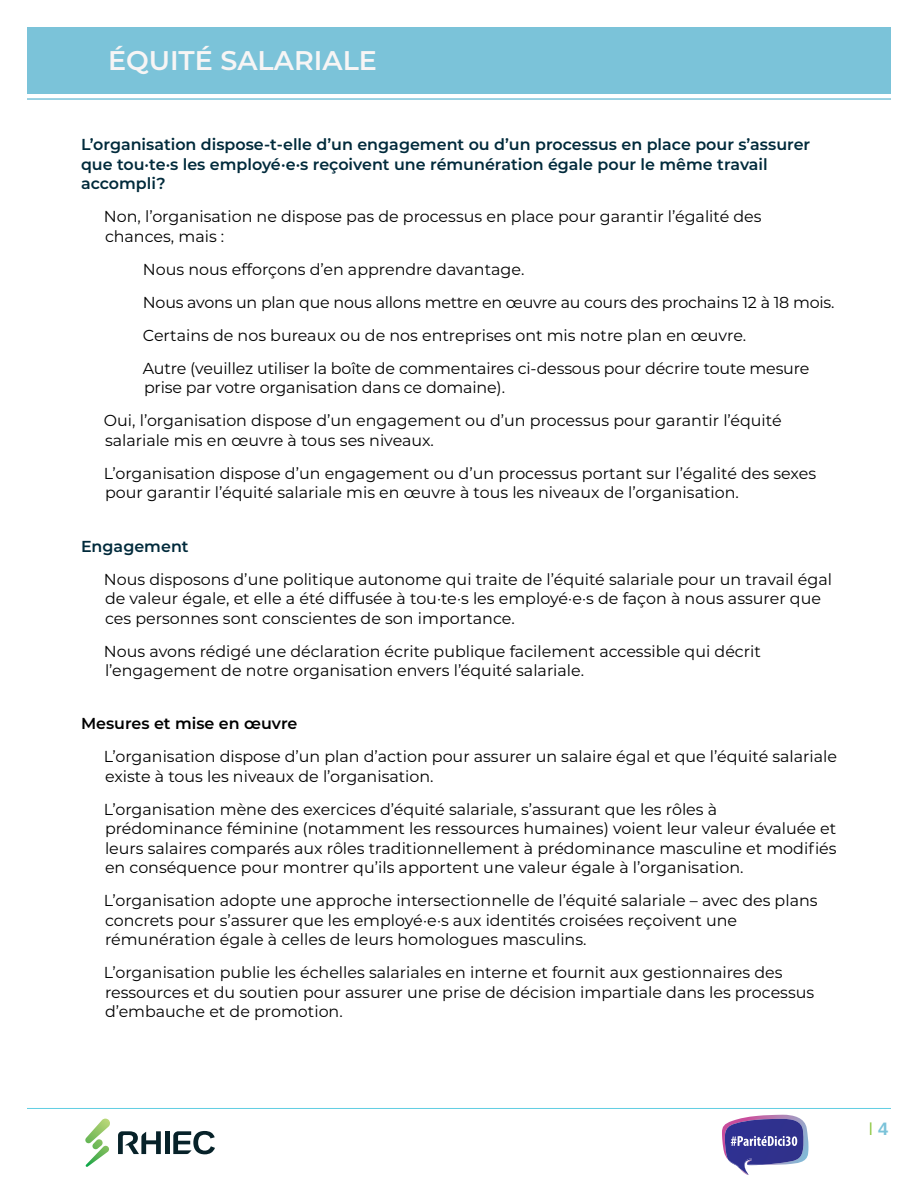
<style>
.page{position:relative;width:918px;height:1188px;background:#fff}
.page>*{position:absolute;margin:0;border:0;box-sizing:border-box;transform-origin:0 0}
.H3{font:600 27px "Montserrat";color:#f7f5f5}
.t1{font:18px "Montserrat";color:#8dc63f}
.Question_Text{font:15.9px/19.5px "Montserrat";color:#000}
.Body_Text_Insert{font:15.9px/19.5px "Montserrat";letter-spacing:-.01em;color:#000}
.Question_Text_Last_L{font:15.9px/19.5px "Montserrat";color:#000}
.H4{font:600 15.9px/19.5px "Montserrat";color:#002a3b}
.Body_Text{font:600 15.9px "Montserrat";color:#000}
.s1{font-family:"Ramabhadra";color:#7bc3d9}
</style>
<div class="page">
<hr style="left:27px;top:1108px;width:864px;height:1px;background:#60cee3">
<hr style="left:27px;top:98px;width:864px;height:2px;background:#7bc3d9">
<div style="left:27px;top:27px;width:864px;height:67px;background:#7bc3d9"></div>
<svg style="left:722px;top:1115px;width:86px;height:60px"></svg>
<svg style="left:85px;top:1119px;width:25px;height:48px"></svg>
<svg style="left:118px;top:1131px;width:43px;height:23px"></svg>
<svg style="left:173px;top:1131px;width:42px;height:23px"></svg>
<div style="left:165px;top:1131px;width:5px;height:23px;background:#072229"></div>
<h3 class="H3" style="left:108px;top:41px;width:271px">ÉQUITÉ SALARIALE</h3>
<h4 class="H4" style="left:81px;top:134px;width:731px">L’organisation dispose-t-elle d’un engagement ou d’un processus en place pour s’assurer que tou·te·s les employé·e·s reçoivent une rémunération égale pour le même travail accompli?</h4>
<p class="Question_Text" style="left:104px;top:206px;width:659px">Non, l’organisation ne dispose pas de processus en place pour garantir l’égalité des chances, mais :</p>
<p class="Body_Text_Insert" style="left:143px;top:259px;width:383px">Nous nous efforçons d’en apprendre davantage.</p>
<p class="Body_Text_Insert" style="left:143px;top:292px;width:693px">Nous avons un plan que nous allons mettre en œuvre au cours des prochains 12 à 18 mois.</p>
<p class="Body_Text_Insert" style="left:143px;top:325px;width:605px">Certains de nos bureaux ou de nos entreprises ont mis notre plan en œuvre.</p>
<p class="Body_Text_Insert" style="left:143px;top:358px;width:668px">Autre (veuillez utiliser la boîte de commentaires ci-dessous pour décrire toute mesure prise par votre organisation dans ce domaine).</p>
<p class="Question_Text" style="left:104px;top:410px;width:679px">Oui, l’organisation dispose d’un engagement ou d’un processus pour garantir l’équité salariale mis en œuvre à tous ses niveaux.</p>
<p class="Question_Text_Last_L" style="left:104px;top:463px;width:714px">L’organisation dispose d’un engagement ou d’un processus portant sur l’égalité des sexes pour garantir l’équité salariale mis en œuvre à tous les niveaux de l’organisation.</p>
<h4 class="H4" style="left:81px;top:536px;width:109px">Engagement</h4>
<p class="Question_Text" style="left:104px;top:569px;width:730px">Nous disposons d’une politique autonome qui traite de l’équité salariale pour un travail égal de valeur égale, et elle a été diffusée à tou·te·s les employé·e·s de façon à nous assurer que ces personnes sont conscientes de son importance.</p>
<p class="Question_Text_Last_L" style="left:104px;top:641px;width:658px">Nous avons rédigé une déclaration écrite publique facilement accessible qui décrit l’engagement de notre organisation envers l’équité salariale.</p>
<p class="Body_Text" style="left:81px;top:712px;width:218px">Mesures et mise en œuvre</p>
<p class="Question_Text" style="left:104px;top:746px;width:735px">L’organisation dispose d’un plan d’action pour assurer un salaire égal et que l’équité salariale existe à tous les niveaux de l’organisation.</p>
<p class="Question_Text" style="left:104px;top:799px;width:734px">L’organisation mène des exercices d’équité salariale, s’assurant que les rôles à prédominance féminine (notamment les ressources humaines) voient leur valeur évaluée et leurs salaires comparés aux rôles traditionnellement à prédominance masculine et modifiés en conséquence pour montrer qu’ils apportent une valeur égale à l’organisation.</p>
<p class="Question_Text" style="left:104px;top:890px;width:715px">L’organisation adopte une approche intersectionnelle de l’équité salariale – avec des plans concrets pour s’assurer que les employé·e·s aux identités croisées reçoivent une rémunération égale à celles de leurs homologues masculins.</p>
<p class="Question_Text" style="left:104px;top:962px;width:712px">L’organisation publie les échelles salariales en interne et fournit aux gestionnaires des ressources et du soutien pour assurer une prise de décision impartiale dans les processus d’embauche et de promotion.</p>
<p class="t1" style="left:868px;top:1116px;width:22px">I <span class="s1">4</span></p>
</div>
